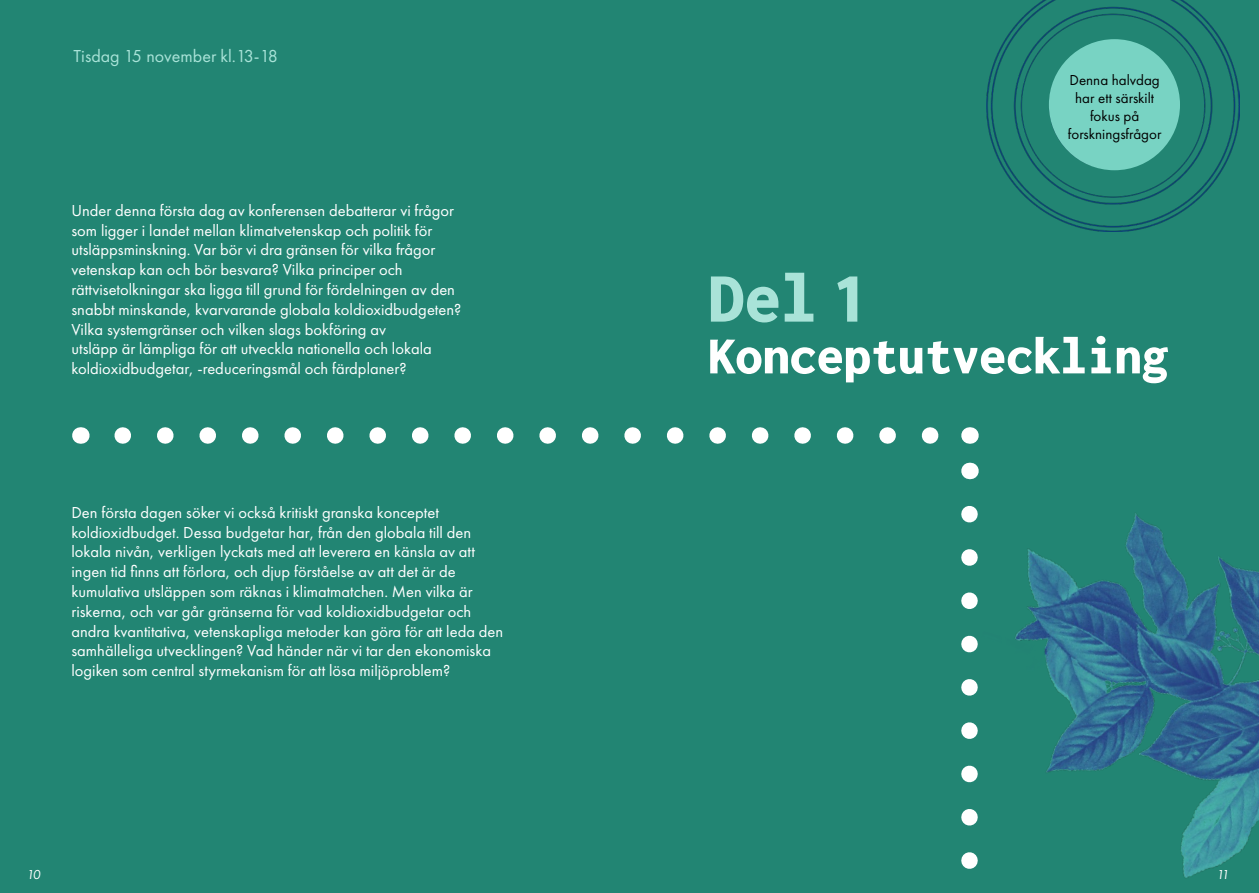
<style>
.page{position:relative;width:1259px;height:893px;background:#228573}
.page>*{position:absolute;margin:0;border:0;box-sizing:border-box;transform-origin:0 0}
.t1{font:72.45px "Inconsolata";color:#a9e3d8}
.t2{font:54.15px "Inconsolata";color:#fff}
.t3{font:18px "Futura PT";color:#a9e3d8}
.t4{font:16.5px/19.8px "Futura PT";color:#fff}
.t5{font:15px/18px "Futura PT";color:#000;text-align:center}
.t6{font:italic 13.5px "Futura PT";color:#fff}
</style>
<div class="page">
<img style="left:961px;top:462px;width:298px;height:416px">
<img style="left:986px;top:0;width:253px;height:232px">
<div style="left:1049px;top:39px;width:131px;height:131px;background:#78d3c3;border-radius:50%"></div>
<svg style="left:123px;top:427px;width:816px;height:17px"></svg>
<svg style="left:80px;top:427px;width:1px;height:17px"></svg>
<svg style="left:969px;top:427px;width:1px;height:17px"></svg>
<svg style="left:969px;top:463px;width:1px;height:16px"></svg>
<svg style="left:961px;top:514px;width:16px;height:364px"></svg>
<p class="t3" style="left:74px;top:45px;width:206px">Tisdag 15 november kl.13-18</p>
<p class="t4" style="left:71px;top:200px;width:391px">Under denna första dag av konferensen debatterar vi frågor som ligger i landet mellan klimatvetenskap och politik för utsläppsminskning. Var bör vi dra gränsen för vilka frågor vetenskap kan och bör besvara? Vilka principer och rättvisetolkningar ska ligga till grund för fördelningen av den snabbt minskande, kvarvarande globala koldioxidbudgeten?<br>Vilka systemgränser och vilken slags bokföring av<br>utsläpp är lämpliga för att utveckla nationella och lokala koldioxidbudgetar, -reduceringsmål och färdplaner?</p>
<p class="t4" style="left:71px;top:502px;width:433px">Den första dagen söker vi också kritiskt granska konceptet koldioxidbudget. Dessa budgetar har, från den globala till den lokala nivån, verkligen lyckats med att leverera en känsla av att ingen tid finns att förlora, och djup förståelse av att det är de kumulativa utsläppen som räknas i klimatmatchen. Men vilka är riskerna, och var går gränserna för vad koldioxidbudgetar och andra kvantitativa, vetenskapliga metoder kan göra för att leda den samhälleliga utvecklingen? Vad händer när vi tar den ekonomiska logiken som central styrmekanism för att lösa miljöproblem?</p>
<p class="t5" style="left:1068px;top:71px;width:95px">Denna halvdag har ett särskilt fokus på forskningsfrågor</p>
<h1 class="t1" style="left:708px;top:249px;width:162px">Del 1</h1>
<h2 class="t2" style="left:708px;top:319px;width:462px">Konceptutveckling</h2>
<p class="t6" style="left:26px;top:866px;width:15px">10</p>
<p class="t6" style="left:1216px;top:866px;width:14px">11</p>
</div>
